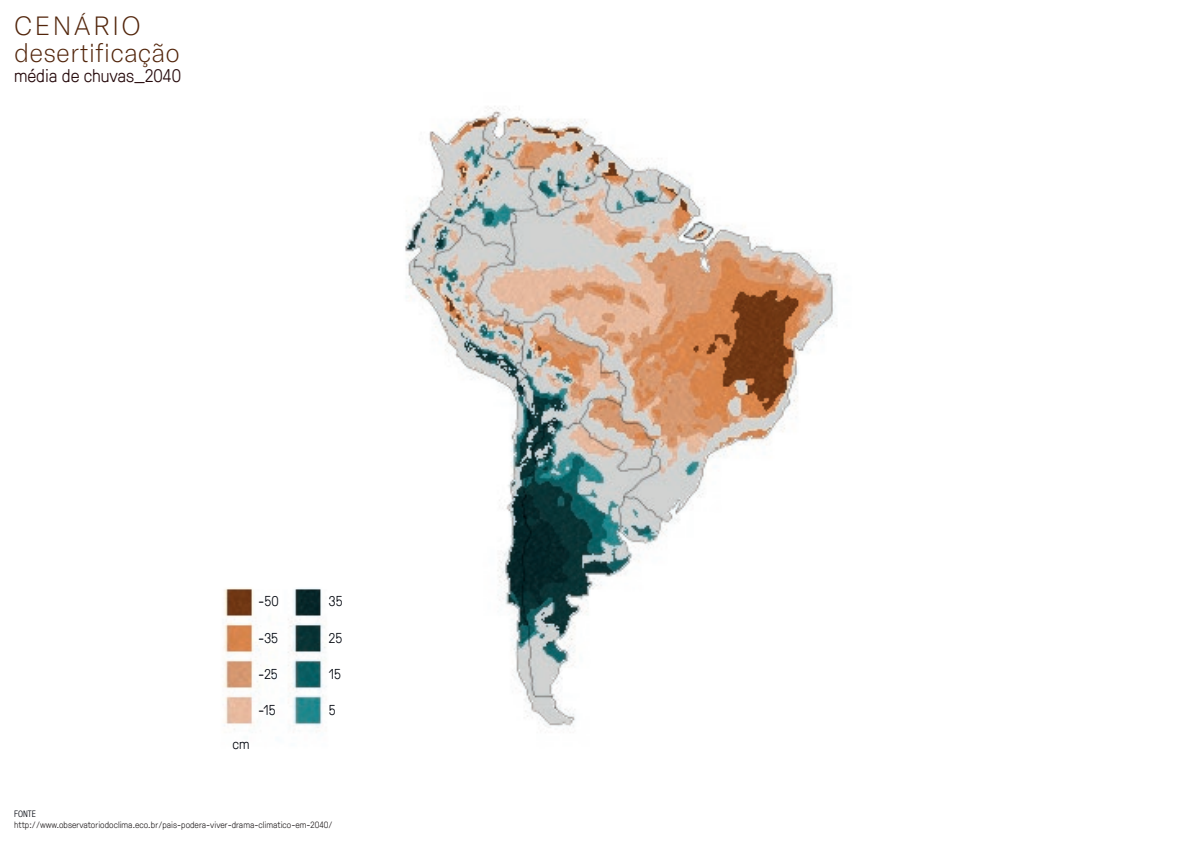
<style>
.page{position:relative;width:1191px;height:842px;background:#fff}
.page>*{position:absolute;margin:0;border:0;box-sizing:border-box;transform-origin:0 0}
.t1{font:100 26px/27.4px "GT America";color:#52250b}
.t2{font:300 18px "GT Pressura";color:#25090b}
.t3{font:300 14px "GT Pressura";color:#01050d}
.t4{font:300 9px "GT Pressura";color:#231f20}
.t5{font:300 9px "GT Pressura";color:#01050d}
</style>
<div class="page">
<img style="left:223px;top:106px;width:614px;height:624px">
<h1 class="t1" style="left:14px;top:12px;width:167px">CENÁRIO desertificação</h1>
<h2 class="t2" style="left:14px;top:63px;width:168px">média de chuvas_2040</h2>
<h3 class="t3" style="left:258px;top:591px;width:22px">-50</h3>
<h3 class="t3" style="left:329px;top:591px;width:15px">35</h3>
<h3 class="t3" style="left:258px;top:628px;width:22px">-35</h3>
<h3 class="t3" style="left:329px;top:628px;width:15px">25</h3>
<h3 class="t3" style="left:258px;top:664px;width:21px">-25</h3>
<h3 class="t3" style="left:329px;top:664px;width:14px">15</h3>
<h3 class="t3" style="left:258px;top:700px;width:19px">-15</h3>
<h3 class="t3" style="left:329px;top:700px;width:8px">5</h3>
<h3 class="t3" style="left:232px;top:734px;width:19px">cm</h3>
<p class="t5" style="left:14px;top:807px;width:23px">FONTE</p>
<p class="t4" style="left:14px;top:818px;width:320px">http://www.observatoriodoclima.eco.br/pais-podera-viver-drama-climatico-em-2040/</p>
</div>
